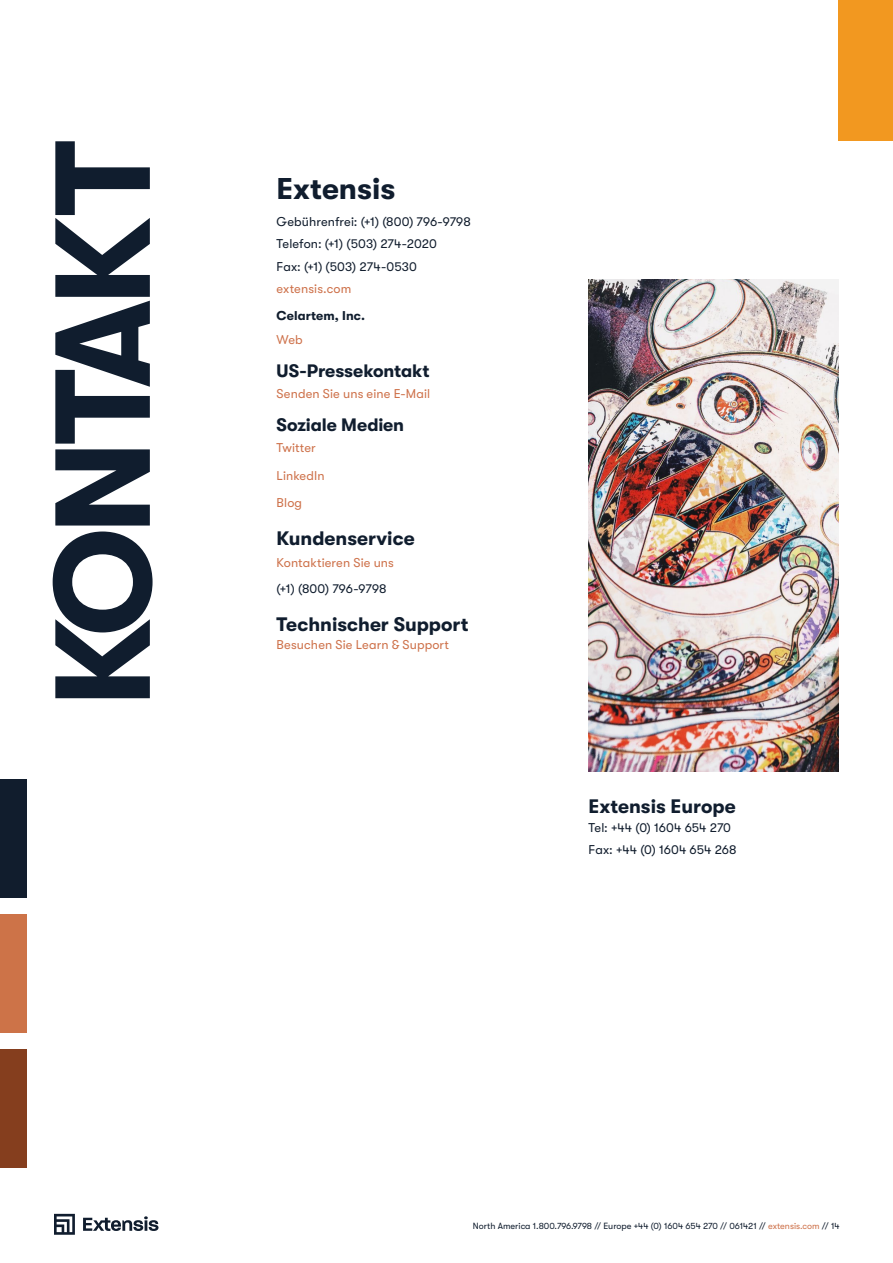
<style>
.page{position:relative;width:893px;height:1263px;background:#fff}
.page>*{position:absolute;margin:0;border:0;box-sizing:border-box;transform-origin:0 0}
.t1{font:700 135px "GT Walsheim";letter-spacing:-.05em;color:#101d2e}
.t2{font:700 30px "GT Walsheim";color:#101d2e}
.t3{font:700 19.5px "GT Walsheim";color:#101d2e}
.t4{font:700 18px "GT Walsheim";letter-spacing:-.005em;color:#101d2e}
.t5{font:12.75px/22.5px "GT Walsheim";letter-spacing:.005em;color:#111d2d}
.t6{font:12.75px/27.3px "GT Walsheim";letter-spacing:.01em;color:#ce724b}
.t7{font:12.75px "GT Walsheim";color:#101d2e}
.t8{font:9px "GT Walsheim";color:#101d2e}
.s1{font-weight:700;color:#111d2d}
.s2{font-weight:700;color:#101d2e}
.s3{color:#ce724b}
.s4{color:#111d2d}
</style>
<div class="page">
<div style="left:839px;top:0;width:54px;height:141px;background:#f29820"></div>
<svg style="left:54px;top:1214px;width:21px;height:21px"></svg>
<svg style="left:83px;top:1216px;width:75px;height:15px"></svg>
<div style="left:0;top:779px;width:26px;height:119px;background:#111d2d"></div>
<div style="left:0;top:1049px;width:26px;height:119px;background:#853e1e"></div>
<div style="left:0;top:914px;width:26px;height:119px;background:#cd7348"></div>
<img style="left:589px;top:279px;width:249px;height:492px">
<h1 class="t1" style="left:28px;top:707px;width:568px;rotate:-90deg">KONTAKT</h1>
<h2 class="t2" style="left:277px;top:172px;width:120px">Extensis</h2>
<p class="t5" style="left:277px;top:210px;width:196px">Gebührenfrei: (+1) (800) 796-9798<br>Telefon: (+1) (503) 274-2020<br>Fax: (+1) (503) 274-0530</p>
<p class="t6" style="left:277px;top:276px;width:90px;line-height:26.2px">extensis.com<br><span class="s1">Cela</span><span class="s2">rtem, Inc.</span></p>
<p class="t6" style="left:277px;top:326px;width:28px">Web</p>
<h3 class="t4" style="left:277px;top:361px;width:154px">US-Pressekontakt</h3>
<p class="t6" style="left:277px;top:380px;width:155px">Senden Sie uns eine E-Mail</p>
<h3 class="t4" style="left:277px;top:415px;width:129px">Soziale Medien</h3>
<p class="t6" style="left:277px;top:434px;width:49px">Twitter<br>LinkedIn<br>Blog</p>
<h3 class="t3" style="left:277px;top:527px;width:140px">Kundenservice</h3>
<p class="t6" style="left:277px;top:549px;width:119px">Kontaktieren Sie uns</p>
<p class="t7" style="left:277px;top:581px;width:111px">(+1) (800) 796-9798</p>
<h3 class="t3" style="left:277px;top:613px;width:193px">Technischer Support</h3>
<p class="t6" style="left:277px;top:631px;width:174px">Besuchen Sie Learn &amp; Support</p>
<h3 class="t3" style="left:589px;top:795px;width:149px">Extensis Europe</h3>
<p class="t5" style="left:589px;top:816px;width:149px">Tel: +44 (0) 1604 654 270<br>Fax: +44 (0) 1604 654 268</p>
<p class="t8" style="left:473px;top:1221px;width:368px">North America 1.800.796.9798 // Europe +44 (0) 1604 654 270 // 061421 // <span class="s3">extensis.com</span> // <span class="s4">14</span></p>
</div>
